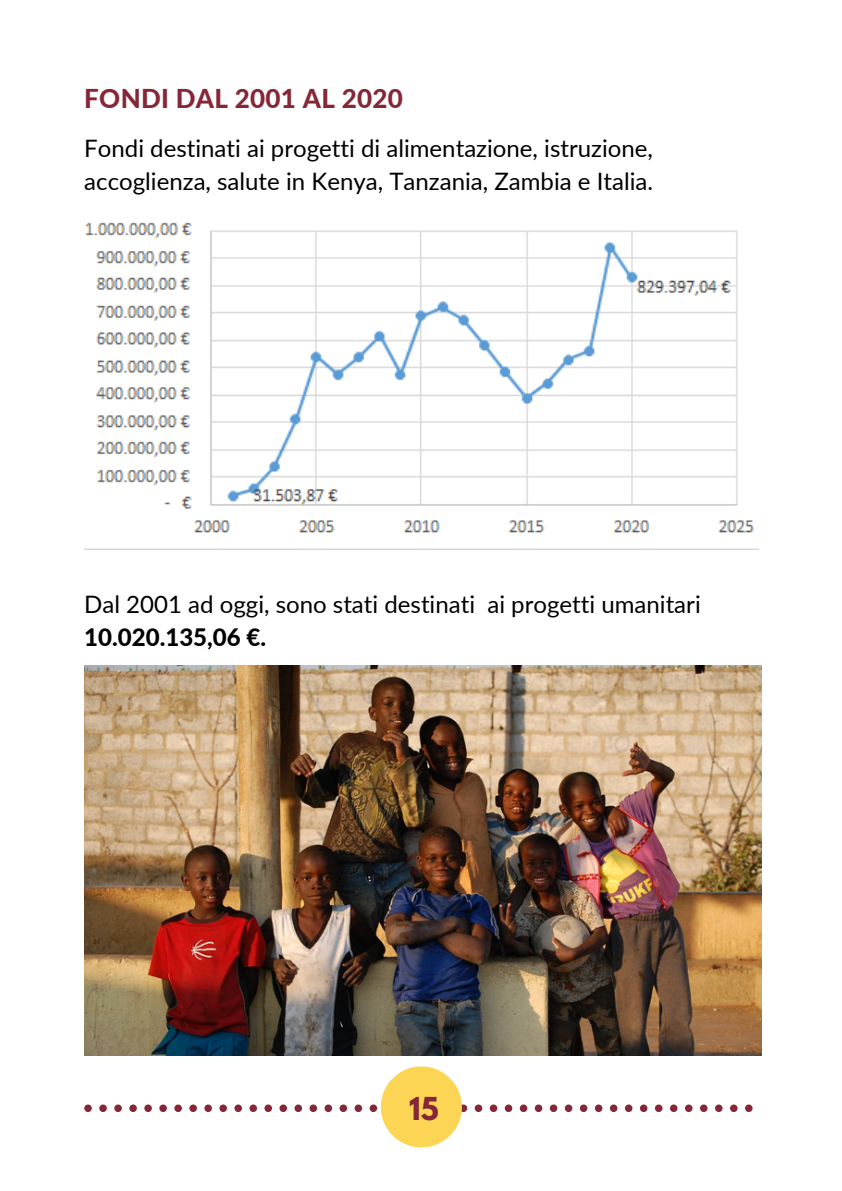
<style>
.page{position:relative;width:842px;height:1191px;background:#fff}
.page>*{position:absolute;margin:0;border:0;box-sizing:border-box;transform-origin:0 0}
.t1{font:700 28px "League Spartan";color:#852736}
.t2{font:800 26px "Lato";letter-spacing:.01em;color:#852736}
.t3{font:24px/33px "Lato";color:#000}
.t4{font:800 24px "Lato";color:#000}
</style>
<div class="page">
<svg style="left:84px;top:1105px;width:668px;height:7px"></svg>
<div style="left:381px;top:1066px;width:81px;height:81px;background:#fdd554;border-radius:50%"></div>
<img style="left:84px;top:222px;width:674px;height:328px">
<img style="left:84px;top:665px;width:677px;height:390px">
<p class="t2" style="left:84px;top:83px;width:320px">FONDI DAL 2001 AL 2020</p>
<p class="t3" style="left:84px;top:131px;width:570px">Fondi destinati ai progetti di alimentazione, istruzione, accoglienza, salute in Kenya, Tanzania, Zambia e Italia.</p>
<p class="t3" style="left:84px;top:587px;width:618px">Dal 2001 ad oggi, sono stati destinati ai progetti umanitari</p>
<p class="t4" style="left:84px;top:622px;width:183px">10.020.135,06 €.</p>
<p class="t1" style="left:409px;top:1094px;width:31px">15</p>
</div>
